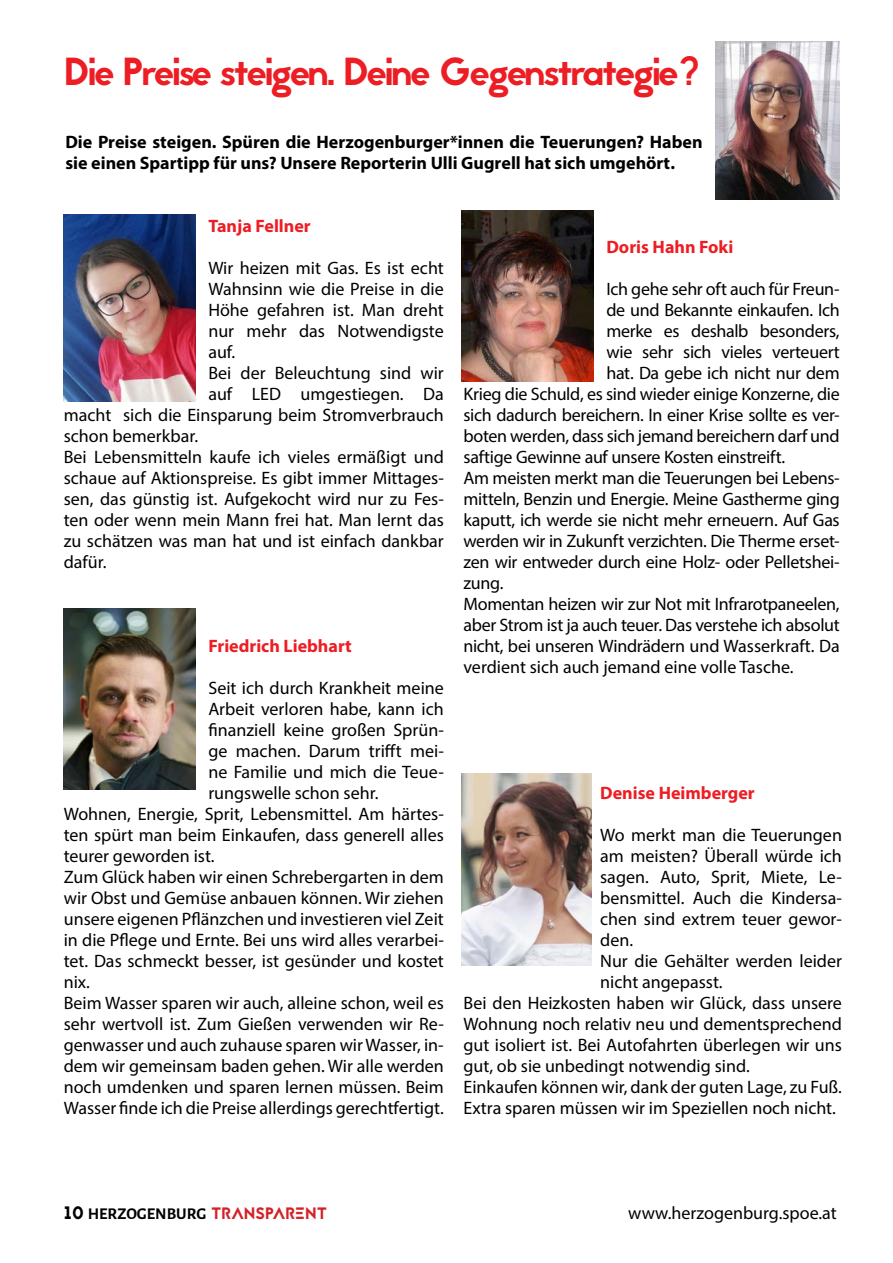
<style>
.page{position:relative;width:893px;height:1263px;background:#fff}
.page>*{position:absolute;margin:0;border:0;box-sizing:border-box;transform-origin:0 0}
.t1{font:39px "Jaapokkisubtract";letter-spacing:-.05em;color:#ed1d24}
.t2{font:18px "Myriad Pro";color:#000}
.t3{font:18px "Myriad Pro";letter-spacing:-.02em;color:#000}
.t4{font:700 18px/21px "Myriad Pro";color:#000}
.t5{font:700 18px "Myriad Pro";color:#ed1d24}
.t6{font:700 16.5px "Alegreya Sans";color:#000}
.s1{font-family:"Jaapokkisubtract";font-weight:400;font-size:18px}
.s2{font-family:"Jaapokkisubtract";font-weight:400;color:#d2232a}
</style>
<div class="page">
<img style="left:715px;top:41px;width:125px;height:158px">
<img style="left:64px;top:214px;width:132px;height:187px">
<img style="left:64px;top:608px;width:132px;height:182px">
<img style="left:462px;top:774px;width:130px;height:191px">
<img style="left:462px;top:211px;width:132px;height:170px">
<h1 class="t1" style="left:64px;top:44px;width:638px">Die Preise steigen. Deine Gegenstrategie?</h1>
<p class="t4" style="left:65px;top:131px;width:639px">Die Preise steigen. Spüren die Herzogenburger*innen die Teuerungen? Haben sie einen Spartipp für uns? Unsere Reporterin Ulli Gugrell hat sich umgehört.</p>
<p class="t5" style="left:208px;top:214px;width:104px">Tanja Fellner</p>
<p class="t2" style="left:208px;top:257px;width:237px">Wir heizen mit Gas. Es ist echt</p>
<p class="t2" style="left:208px;top:278px;width:237px">Wahnsinn wie die Preise in die</p>
<p class="t2" style="left:208px;top:299px;width:237px">Höhe gefahren ist. Man dreht</p>
<p class="t2" style="left:208px;top:320px;width:237px">nur mehr das Notwendigste</p>
<p class="t2" style="left:208px;top:341px;width:28px">auf.</p>
<p class="t2" style="left:208px;top:362px;width:237px">Bei der Beleuchtung sind wir</p>
<p class="t2" style="left:208px;top:383px;width:237px">auf LED umgestiegen. Da</p>
<p class="t2" style="left:64px;top:404px;width:382px">macht sich die Einsparung beim Stromverbrauch</p>
<p class="t2" style="left:64px;top:425px;width:136px">schon bemerkbar.</p>
<p class="t2" style="left:64px;top:446px;width:382px">Bei Lebensmitteln kaufe ich vieles ermäßigt und</p>
<p class="t2" style="left:64px;top:467px;width:382px">schaue auf Aktionspreise. Es gibt immer Mittages-</p>
<p class="t2" style="left:64px;top:488px;width:382px">sen, das günstig ist. Aufgekocht wird nur zu Fes-</p>
<p class="t2" style="left:64px;top:509px;width:382px">ten oder wenn mein Mann frei hat. Man lernt das</p>
<p class="t2" style="left:64px;top:530px;width:382px">zu schätzen was man hat und ist einfach dankbar</p>
<p class="t2" style="left:64px;top:551px;width:44px">dafür.</p>
<p class="t5" style="left:208px;top:634px;width:145px">Friedrich Liebhart</p>
<p class="t2" style="left:208px;top:677px;width:237px">Seit ich durch Krankheit meine</p>
<p class="t2" style="left:208px;top:698px;width:237px">Arbeit verloren habe, kann ich</p>
<p class="t2" style="left:208px;top:719px;width:237px">finanziell keine großen Sprün-</p>
<p class="t2" style="left:208px;top:740px;width:237px">ge machen. Darum trifft mei-</p>
<p class="t2" style="left:208px;top:761px;width:237px">ne Familie und mich die Teue-</p>
<p class="t2" style="left:208px;top:782px;width:172px">rungswelle schon sehr.</p>
<p class="t2" style="left:64px;top:803px;width:382px">Wohnen, Energie, Sprit, Lebensmittel. Am härtes-</p>
<p class="t2" style="left:64px;top:824px;width:382px">ten spürt man beim Einkaufen, dass generell alles</p>
<p class="t2" style="left:64px;top:845px;width:152px">teurer geworden ist.</p>
<p class="t2" style="left:64px;top:866px;width:382px">Zum Glück haben wir einen Schrebergarten in dem</p>
<p class="t2" style="left:64px;top:887px;width:382px">wir Obst und Gemüse anbauen können. Wir ziehen</p>
<p class="t2" style="left:64px;top:908px;width:382px">unsere eigenen Pflänzchen und investieren viel Zeit</p>
<p class="t2" style="left:64px;top:929px;width:382px">in die Pflege und Ernte. Bei uns wird alles verarbei-</p>
<p class="t2" style="left:64px;top:950px;width:382px">tet. Das schmeckt besser, ist gesünder und kostet</p>
<p class="t2" style="left:64px;top:971px;width:28px">nix.</p>
<p class="t2" style="left:64px;top:992px;width:382px">Beim Wasser sparen wir auch, alleine schon, weil es</p>
<p class="t2" style="left:64px;top:1013px;width:382px">sehr wertvoll ist. Zum Gießen verwenden wir Re-</p>
<p class="t2" style="left:64px;top:1034px;width:382px">genwasser und auch zuhause sparen wir Wasser, in-</p>
<p class="t2" style="left:64px;top:1055px;width:382px">dem wir gemeinsam baden gehen. Wir alle werden</p>
<p class="t2" style="left:64px;top:1076px;width:382px">noch umdenken und sparen lernen müssen. Beim</p>
<p class="t2" style="left:64px;top:1097px;width:382px">Wasser finde ich die Preise allerdings gerechtfertigt.</p>
<p class="t5" style="left:606px;top:235px;width:129px">Doris Hahn Foki</p>
<p class="t2" style="left:606px;top:278px;width:235px">Ich gehe sehr oft auch für Freun-</p>
<p class="t2" style="left:606px;top:299px;width:235px">de und Bekannte einkaufen. Ich</p>
<p class="t2" style="left:606px;top:320px;width:235px">merke es deshalb besonders,</p>
<p class="t2" style="left:606px;top:341px;width:235px">wie sehr sich vieles verteuert</p>
<p class="t3" style="left:606px;top:362px;width:235px">hat. Da gebe ich nicht nur dem</p>
<p class="t2" style="left:463px;top:383px;width:378px">Krieg die Schuld, es sind wieder einige Konzerne, die</p>
<p class="t3" style="left:463px;top:404px;width:378px">sich dadurch bereichern. In einer Krise sollte es ver-</p>
<p class="t3" style="left:463px;top:425px;width:378px">boten werden, dass sich jemand bereichern darf und</p>
<p class="t3" style="left:463px;top:446px;width:323px">saftige Gewinne auf unsere Kosten einstreift.</p>
<p class="t2" style="left:463px;top:467px;width:378px">Am meisten merkt man die Teuerungen bei Lebens-</p>
<p class="t2" style="left:463px;top:488px;width:378px">mitteln, Benzin und Energie. Meine Gastherme ging</p>
<p class="t2" style="left:463px;top:509px;width:378px">kaputt, ich werde sie nicht mehr erneuern. Auf Gas</p>
<p class="t2" style="left:463px;top:530px;width:378px">werden wir in Zukunft verzichten. Die Therme erset-</p>
<p class="t2" style="left:463px;top:551px;width:378px">zen wir entweder durch eine Holz- oder Pelletshei-</p>
<p class="t2" style="left:463px;top:572px;width:42px">zung.</p>
<p class="t2" style="left:463px;top:593px;width:378px">Momentan heizen wir zur Not mit Infrarotpaneelen,</p>
<p class="t3" style="left:463px;top:614px;width:378px">aber Strom ist ja auch teuer. Das verstehe ich absolut</p>
<p class="t2" style="left:463px;top:635px;width:378px">nicht, bei unseren Windrädern und Wasserkraft. Da</p>
<p class="t2" style="left:463px;top:656px;width:332px">verdient sich auch jemand eine volle Tasche.</p>
<p class="t5" style="left:600px;top:781px;width:156px">Denise Heimberger</p>
<p class="t2" style="left:600px;top:824px;width:243px">Wo merkt man die Teuerungen</p>
<p class="t2" style="left:600px;top:845px;width:243px">am meisten? Überall würde ich</p>
<p class="t2" style="left:600px;top:866px;width:243px">sagen. Auto, Sprit, Miete, Le-</p>
<p class="t2" style="left:600px;top:887px;width:243px">bensmittel. Auch die Kindersa-</p>
<p class="t2" style="left:600px;top:908px;width:243px">chen sind extrem teuer gewor-</p>
<p class="t2" style="left:600px;top:929px;width:34px">den.</p>
<p class="t2" style="left:600px;top:950px;width:243px">Nur die Gehälter werden leider</p>
<p class="t2" style="left:600px;top:971px;width:124px">nicht angepasst.</p>
<p class="t2" style="left:463px;top:992px;width:380px">Bei den Heizkosten haben wir Glück, dass unsere</p>
<p class="t2" style="left:463px;top:1013px;width:380px">Wohnung noch relativ neu und dementsprechend</p>
<p class="t2" style="left:463px;top:1034px;width:380px">gut isoliert ist. Bei Autofahrten überlegen wir uns</p>
<p class="t2" style="left:463px;top:1055px;width:288px">gut, ob sie unbedingt notwendig sind.</p>
<p class="t2" style="left:463px;top:1076px;width:380px">Einkaufen können wir, dank der guten Lage, zu Fuß.</p>
<p class="t2" style="left:463px;top:1097px;width:374px">Extra sparen müssen wir im Speziellen noch nicht.</p>
<p class="t6" style="left:64px;top:1202px;width:265px"><span class="s1">10</span> HERZOGENBURG <span class="s2">TRANSPARENT</span></p>
<p class="t2" style="left:628px;top:1202px;width:210px">www.herzogenburg.spoe.at</p>
</div>
